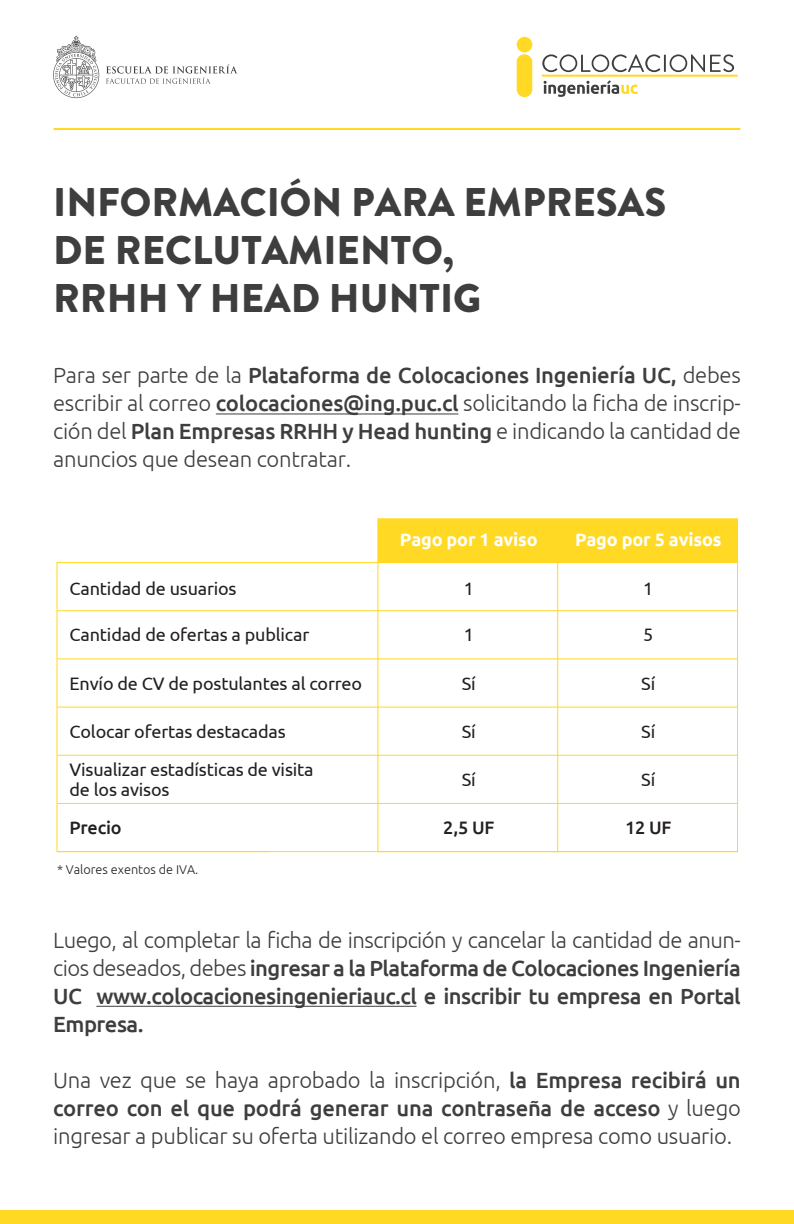
<style>
.page{position:relative;width:794px;height:1224px;background:#fff}
.page>*{position:absolute;margin:0;border:0;box-sizing:border-box;transform-origin:0 0}
.t1{font:900 40px/48px "Brandon Grotesque";color:#3e3e3f}
.t2{font:300 22px/28px "Ubuntu";letter-spacing:-.01em;color:#3e3e3f;text-align:justify}
.t3{font:500 22px/28px "Ubuntu";letter-spacing:-.025em;color:#3e3e3f;text-align:justify}
.t4{font:18px/38.2px "Ubuntu";letter-spacing:-.01em;color:#231f20}
.t5{font:700 18px "Ubuntu";letter-spacing:-.01em;color:#fff}
.t6{font:500 18px "Ubuntu";letter-spacing:-.01em;color:#231f20}
.t7{font:300 12.6px "Ubuntu";color:#231f20}
.s1{font-weight:500}
.s2{font-weight:300}
</style>
<div class="page">
<div style="left:0;top:1210px;width:794px;height:14px;background:#ffd923"></div>
<hr style="left:54px;top:128px;width:686px;height:2px;background:#ffd923">
<hr style="left:216px;top:414px;width:242px;height:1px;background:#3e3e3f">
<hr style="left:96px;top:1006px;width:320px;height:1px;background:#3e3e3f">
<div style="left:378px;top:519px;width:359px;height:44px;background:#ffd923"></div>
<svg style="left:56px;top:562px;width:682px;height:291px"></svg>
<hr style="left:57px;top:658px;width:680px;height:1px;background:#ffd923">
<hr style="left:57px;top:707px;width:680px;height:1px;background:#ffd923">
<hr style="left:57px;top:755px;width:680px;height:1px;background:#ffd923">
<hr style="left:57px;top:803px;width:680px;height:1px;background:#ffd923">
<hr style="left:57px;top:851px;width:680px;height:1px;background:#ffd923">
<div style="left:377px;top:518px;width:361px;height:334px;border:1px solid #ffd923"></div>
<hr style="left:557px;top:563px;width:1px;height:289px;background:#ffd923">
<div style="left:517px;top:54px;width:15px;height:43px;background:#ffd923;border-radius:8px"></div>
<div style="left:517px;top:37px;width:15px;height:15px;background:#ffd923;border-radius:50%"></div>
<svg style="left:542px;top:54px;width:192px;height:18px"></svg>
<svg style="left:543px;top:80px;width:94px;height:17px"></svg>
<hr style="left:542px;top:75px;width:195px;height:2px;background:#ffd923">
<svg style="left:53px;top:36px;width:46px;height:62px"></svg>
<svg style="left:106px;top:64px;width:131px;height:20px"></svg>
<h1 class="t1" style="left:53px;top:179px;width:614px">INFORMACIÓN PARA EMPRESAS<br>DE RECLUTAMIENTO,<br>RRHH Y HEAD HUNTIG</h1>
<p class="t2" style="left:53px;top:361px;width:689px">Para ser parte de la <span class="s1">Plataforma de Colocaciones Ingeniería UC,</span> debes escribir al correo <span class="s1">colocaciones@ing.puc.cl</span> solicitando la ficha de inscrip&shy;ción del <span class="s1">Plan Empresas RRHH y Head hunting</span> e indicando la cantidad de anuncios que desean contratar.</p>
<p class="t5" style="left:400px;top:529px;width:139px">Pago por 1 aviso</p>
<p class="t5" style="left:575px;top:529px;width:148px">Pago por 5 avisos</p>
<p class="t4" style="left:70px;top:569px;width:169px">Cantidad de usuarios</p>
<p class="t4" style="left:464px;top:569px;width:12px">1</p>
<p class="t4" style="left:70px;top:615px;width:241px">Cantidad de ofertas a publicar</p>
<p class="t4" style="left:464px;top:615px;width:12px">1</p>
<p class="t4" style="left:70px;top:664px;width:294px">Envío de CV de postulantes al correo</p>
<p class="t4" style="left:70px;top:712px;width:246px">Colocar ofertas destacadas<br>Visualizar estadísticas de visita</p>
<p class="t4" style="left:70px;top:770px;width:102px">de los avisos</p>
<p class="t6" style="left:70px;top:817px;width:54px">Precio</p>
<p class="t4" style="left:462px;top:664px;width:15px">Sí</p>
<p class="t4" style="left:462px;top:712px;width:15px">Sí</p>
<p class="t4" style="left:462px;top:760px;width:15px">Sí</p>
<p class="t6" style="left:443px;top:817px;width:53px">2,5 UF</p>
<p class="t7" style="left:57px;top:862px;width:143px">* Valores exentos de IVA.</p>
<p class="t4" style="left:643px;top:569px;width:12px">1</p>
<p class="t4" style="left:643px;top:615px;width:12px">5</p>
<p class="t4" style="left:641px;top:664px;width:15px">Sí</p>
<p class="t4" style="left:641px;top:712px;width:15px">Sí</p>
<p class="t4" style="left:641px;top:760px;width:15px">Sí</p>
<p class="t6" style="left:625px;top:817px;width:48px">12 UF</p>
<p class="t3" style="left:53px;top:925px;width:689px"><span class="s2">Luego, al completar la ficha de inscripción y cancelar la cantidad de anun&shy;cios deseados, debes</span> ingresar a la Plataforma de Colocaciones Ingeniería UC www.colocacionesingenieriauc.cl e inscribir tu empresa en Portal Empresa.</p>
<p class="t2" style="left:53px;top:1065px;width:689px">Una vez que se haya aprobado la inscripción, <span class="s1">la Empresa recibirá un correo con el que podrá generar una contraseña de acceso</span> y luego ingresar a publicar su oferta utilizando el correo empresa como usuario.</p>
</div>
